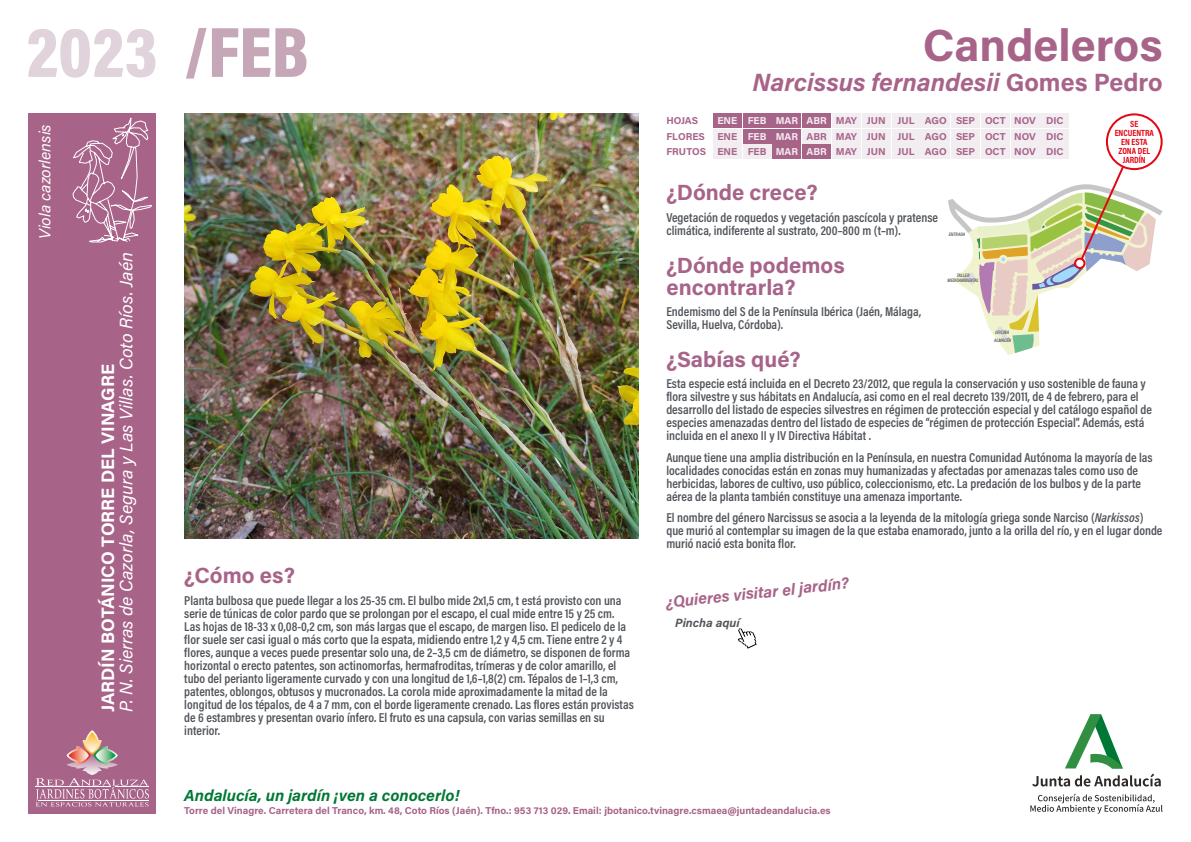
<style>
.page{position:relative;width:1191px;height:842px;background:#fff}
.page>*{position:absolute;margin:0;border:0;box-sizing:border-box;transform-origin:0 0}
.t1{font:900 72px "Acumin Pro Cond";color:#e0d3db}
.t2{font:700 45px "Acumin Pro";color:#a86389}
.t3{font:italic 700 25px "Acumin Pro";color:#a86389}
.t4{font:700 22px/22px "Acumin Pro";color:#a86389}
.t5{font:italic 18px "Acumin Pro";color:#fff}
.t6{font:700 18px "Acumin Pro";color:#fff}
.t7{font:italic 700 16px "Acumin Pro";color:#007835}
.t8{font:italic 700 16px "Acumin Pro";color:#a86389}
.t9{font:italic 16px "Acumin Pro";color:#fff}
.t10{font:600 13px/13px "Acumin Pro Cond";color:#52555b}
.t11{font:italic 700 12px "Acumin Pro";color:#52555b}
.t12{font:700 10px/15.6px "Acumin Pro";color:#a86389;text-align:justify}
.t13{font:700 9px/9px "Acumin Pro Cond";color:#e30613;text-align:center}
.t14{font:italic 600 5px/5px "Acumin Pro Cond";color:#52555b;text-align:center}
.s1{color:#c6a7b7}
.s2{font-style:normal}
.s3{color:#f1edf0}
.s4{font-style:italic}
</style>
<div class="page">
<svg style="left:738px;top:628px;width:18px;height:21px"></svg>
<div style="left:28px;top:113px;width:128px;height:701px;background:#a86389"></div>
<hr style="left:35px;top:787px;width:76px;height:1px;background:#fff">
<svg style="left:36px;top:730px;width:113px;height:76px"></svg>
<svg style="left:72px;top:117px;width:80px;height:126px"></svg>
<div style="left:713px;top:113px;width:28px;height:15px;background:#a86389"></div>
<div style="left:743px;top:113px;width:28px;height:15px;background:#a86389"></div>
<div style="left:772px;top:113px;width:29px;height:15px;background:#a86389"></div>
<div style="left:802px;top:113px;width:29px;height:15px;background:#a86389"></div>
<div style="left:832px;top:113px;width:28px;height:15px;background:#f1edf0"></div>
<div style="left:862px;top:113px;width:28px;height:15px;background:#f1edf0"></div>
<div style="left:891px;top:113px;width:29px;height:15px;background:#f1edf0"></div>
<div style="left:921px;top:113px;width:29px;height:15px;background:#f1edf0"></div>
<div style="left:951px;top:113px;width:28px;height:15px;background:#f1edf0"></div>
<div style="left:981px;top:113px;width:28px;height:15px;background:#f1edf0"></div>
<div style="left:1011px;top:113px;width:28px;height:15px;background:#f1edf0"></div>
<div style="left:1040px;top:113px;width:29px;height:15px;background:#f1edf0"></div>
<div style="left:713px;top:129px;width:28px;height:14px;background:#f1edf0"></div>
<div style="left:743px;top:129px;width:28px;height:14px;background:#a86389"></div>
<div style="left:772px;top:129px;width:29px;height:14px;background:#a86389"></div>
<div style="left:802px;top:129px;width:29px;height:14px;background:#f1edf0"></div>
<div style="left:832px;top:129px;width:28px;height:14px;background:#f1edf0"></div>
<div style="left:862px;top:129px;width:28px;height:14px;background:#f1edf0"></div>
<div style="left:891px;top:129px;width:29px;height:14px;background:#f1edf0"></div>
<div style="left:921px;top:129px;width:29px;height:14px;background:#f1edf0"></div>
<div style="left:951px;top:129px;width:28px;height:14px;background:#f1edf0"></div>
<div style="left:981px;top:129px;width:28px;height:14px;background:#f1edf0"></div>
<div style="left:1011px;top:129px;width:28px;height:14px;background:#f1edf0"></div>
<div style="left:1040px;top:129px;width:29px;height:14px;background:#f1edf0"></div>
<div style="left:713px;top:145px;width:28px;height:14px;background:#f1edf0"></div>
<div style="left:743px;top:145px;width:28px;height:14px;background:#f1edf0"></div>
<div style="left:772px;top:145px;width:29px;height:14px;background:#a86389"></div>
<div style="left:802px;top:145px;width:29px;height:14px;background:#a86389"></div>
<div style="left:832px;top:145px;width:28px;height:14px;background:#f1edf0"></div>
<div style="left:862px;top:145px;width:28px;height:14px;background:#f1edf0"></div>
<div style="left:891px;top:145px;width:29px;height:14px;background:#f1edf0"></div>
<div style="left:921px;top:145px;width:29px;height:14px;background:#f1edf0"></div>
<img style="left:184px;top:113px;width:454px;height:426px">
<svg style="left:948px;top:139px;width:214px;height:216px"></svg>
<div style="left:1075px;top:259px;width:9px;height:9px;background:#fff;border-radius:50%"></div>
<div style="left:1074px;top:258px;width:11px;height:11px;border:2px solid #e30613;border-radius:50%"></div>
<svg style="left:1032px;top:714px;width:128px;height:72px"></svg>
<svg style="left:1030px;top:794px;width:132px;height:20px"></svg>
<div style="left:1106px;top:113px;width:56px;height:57px;background:#fff;border:2px solid #e30613;border-radius:50%"></div>
<h1 class="t1" style="left:27px;top:5px;width:283px">2023 <span class="s1">/FEB</span></h1>
<p class="t9" style="left:34px;top:239px;width:116px;rotate:-90deg">Viola cazorlensis</p>
<h3 class="t5" style="left:113px;top:712px;width:461px;rotate:-90deg">P. N. Sierras de Cazorla, Segura y Las Villas. Coto Ríos. Jaén</h3>
<h3 class="t6" style="left:95px;top:712px;width:350px;rotate:-90deg">JARDÍN BOTÁNICO TORRE DEL VINAGRE</h3>
<h3 class="t4" style="left:184px;top:563px;width:112px">¿Cómo es?</h3>
<p class="t10" style="left:184px;top:593px;width:451px">Planta bulbosa que puede llegar a los 25-35 cm. El bulbo mide 2x1,5 cm, t está provisto con una serie de túnicas de color pardo que se prolongan por el escapo, el cual mide entre 15 y 25 cm.<br>Las hojas de 18-33 x 0,08-0,2 cm, son más largas que el escapo, de margen liso. El pedicelo de la flor suele ser casi igual o más corto que la espata, midiendo entre 1,2 y 4,5 cm. Tiene entre 2 y 4 flores, aunque a veces puede presentar solo una, de 2–3,5 cm de diámetro, se disponen de forma horizontal o erecto patentes, son actinomorfas, hermafroditas, trímeras y de color amarillo, el tubo del perianto ligeramente curvado y con una longitud de 1,6–1,8(2) cm. Tépalos de 1–1,3 cm, patentes, oblongos, obtusos y mucronados. La corola mide aproximadamente la mitad de la longitud de los tépalos, de 4 a 7 mm, con el borde ligeramente crenado. Las flores están provistas de 6 estambres y presentan ovario ínfero. El fruto es una capsula, con varias semillas en su interior.</p>
<h2 class="t2" style="left:923px;top:14px;width:241px">Candeleros</h2>
<h3 class="t3" style="left:752px;top:65px;width:411px">Narcissus fernandesii <span class="s2">Gomes Pedro</span></h3>
<p class="t12" style="left:666px;top:112px;width:33px">HOJAS</p>
<p class="t12" style="left:666px;top:112px;width:399px;text-indent:51px"><span class="s3">ENE FEB MAR ABR</span> MAY JUN JUL AGO SEP OCT NOV DIC FLORES ENE <span class="s3">FEB MAR</span> ABR MAY JUN JUL AGO SEP OCT NOV DIC FRUTOS ENE FEB <span class="s3">MAR ABR</span> MAY JUN JUL AGO SEP OCT NOV DIC</p>
<p class="t13" style="left:1114px;top:119px;width:41px">SE<br>ENCUENTRA<br>EN ESTA<br>ZONA DEL<br>JARDÍN</p>
<h3 class="t4" style="left:666px;top:181px;width:153px">¿Dónde crece?</h3>
<p class="t10" style="left:666px;top:211px;width:273px">Vegetación de roquedos y vegetación pascícola y pratense climática, indiferente al sustrato, 200–800 m (t–m).</p>
<h3 class="t4" style="left:666px;top:253px;width:180px">¿Dónde podemos encontrarla?</h3>
<p class="t10" style="left:666px;top:305px;width:256px">Endemismo del S de la Península Ibérica (Jaén, Málaga,<br>Sevilla, Huelva, Córdoba).</p>
<h3 class="t4" style="left:666px;top:347px;width:136px">¿Sabías qué?</h3>
<p class="t10" style="left:666px;top:377px;width:487px">Esta especie está incluida en el Decreto 23/2012, que regula la conservación y uso sostenible de fauna y flora silvestre y sus hábitats en Andalucía, asi como en el real decreto 139/2011, de 4 de febrero, para el desarrollo del listado de especies silvestres en régimen de protección especial y del catálogo español de especies amenazadas dentro del listado de especies de “régimen de protección Especial”. Además, está incluida en el anexo II y IV Directiva Hábitat .</p>
<p class="t10" style="left:666px;top:450px;width:488px">Aunque tiene una amplia distribución en la Península, en nuestra Comunidad Autónoma la mayoría de las localidades conocidas están en zonas muy humanizadas y afectadas por amenazas tales como uso de herbicidas, labores de cultivo, uso público, coleccionismo, etc. La predación de los bulbos y de la parte aérea de la planta también constituye una amenaza importante.</p>
<p class="t10" style="left:666px;top:511px;width:497px">El nombre del género Narcissus se asocia a la leyenda de la mitología griega sonde Narciso (<span class="s4">Narkissos</span>) que murió al contemplar su imagen de la que estaba enamorado, junto a la orilla del río, y en el lugar donde murió nació esta bonita flor.</p>
<p class="t14" style="left:948px;top:232px;width:18px">ENTRADA</p>
<p class="t14" style="left:947px;top:273px;width:33px">TALLER<br>MEDIOAMBIENTAL</p>
<p class="t14" style="left:994px;top:328px;width:18px;line-height:7.9px;text-align:left">OFICINA<br>ALMACÉN</p>
<p class="t8" style="left:664px;top:591px;width:185px;rotate:-6deg">¿Quieres visitar el jardín?</p>
<p class="t11" style="left:675px;top:614px;width:66px">Pincha aquí</p>
<p class="t7" style="left:184px;top:784px;width:277px">Andalucía, un jardín ¡ven a conocerlo!</p>
<p class="t12" style="left:184px;top:802px;width:648px">Torre del Vinagre. Carretera del Tranco, km. 48, Coto Ríos (Jaén). Tfno.: 953 713 029. Email: jbotanico.tvinagre.csmaea@juntadeandalucia.es</p>
</div>
